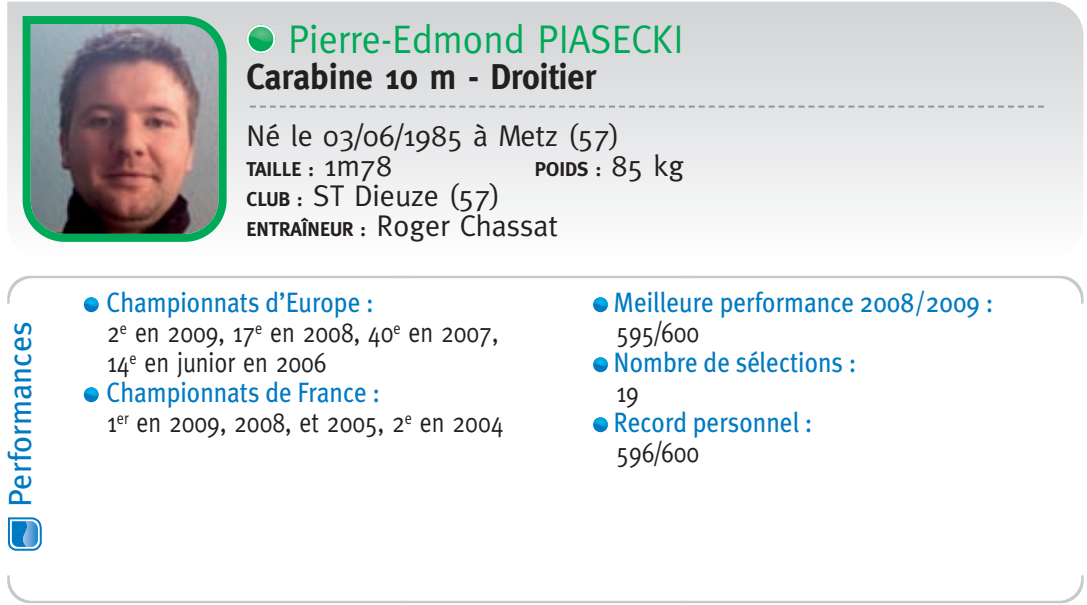
<style>
.page{position:relative;width:1087px;height:605px;background:#fff}
.page>*{position:absolute;margin:0;border:0;box-sizing:border-box;transform-origin:0 0}
.t1{font:40px "Meta";color:#00a957;scale:.95 1}
.t2{font:700 36px "Meta";color:#231f20;scale:.95 1}
.t3{font:32px "Meta Plus";color:#007ac2}
.t4{font:30px/30px "Meta";color:#231f20}
.t5{font:28px "Meta Plus";color:#007ac2;scale:.9 1}
.t6{font:28px/30px "Meta";color:#231f20;scale:.85 1}
.t7{font:700 20px "Meta";color:#231f20}
.s1{font-weight:400;font-size:30px}
.s2{font-weight:700;font-size:20px}
</style>
<div class="page">
<svg style="left:7px;top:2px;width:1076px;height:206px"></svg>
<svg style="left:7px;top:575px;width:1076px;height:28px"></svg>
<svg style="left:8px;top:517px;width:34px;height:34px"></svg>
<svg style="left:7px;top:276px;width:1076px;height:28px"></svg>
<img style="left:23px;top:16px;width:203px;height:226px">
<svg style="left:593px;top:297px;width:14px;height:15px"></svg>
<svg style="left:593px;top:417px;width:14px;height:15px"></svg>
<svg style="left:593px;top:357px;width:14px;height:15px"></svg>
<svg style="left:84px;top:387px;width:15px;height:15px"></svg>
<svg style="left:84px;top:297px;width:15px;height:15px"></svg>
<svg style="left:246px;top:25px;width:29px;height:28px"></svg>
<div style="left:246px;top:25px;width:29px;height:28px;border:4px solid #fff;border-radius:50%"></div>
<svg style="left:250px;top:106px;width:793px;height:2px;background:#bbbcbf"></svg>
<p class="t3" style="left:1px;top:507px;width:187px;rotate:-90deg">Performances</p>
<h1 class="t1" style="left:288px;top:16px;width:418px">Pierre-Edmond PIASECKI</h1>
<p class="t2" style="left:246px;top:56px;width:369px">Carabine 10 m - Droitier</p>
<p class="t4" style="left:246px;top:120px;width:374px">Né le 03/06/1985 à Metz (57)</p>
<p class="t7" style="left:246px;top:157px;width:147px">TAILLE : <span class="s1">1m78</span></p>
<p class="t7" style="left:534px;top:157px;width:151px">POIDS : <span class="s1">85 kg</span></p>
<p class="t4" style="left:246px;top:180px;width:313px"><span class="s2">CLUB :</span> ST Dieuze (57)<br><span class="s2">ENTRAÎNEUR :</span> Roger Chassat</p>
<p class="t5" style="left:107px;top:286px;width:298px">Championnats d’Europe :</p>
<p class="t6" style="left:107px;top:317px;width:461px">2<sup>e</sup> en 2009, 17<sup>e</sup> en 2008, 40<sup>e</sup> en 2007,<br>14<sup>e</sup> en junior en 2006</p>
<p class="t5" style="left:107px;top:376px;width:305px">Championnats de France :</p>
<p class="t6" style="left:107px;top:407px;width:467px">1<sup>er</sup> en 2009, 2008, et 2005, 2<sup>e</sup> en 2004</p>
<p class="t5" style="left:613px;top:286px;width:423px">Meilleure performance 2008/2009 :</p>
<p class="t6" style="left:616px;top:317px;width:99px">595/600</p>
<p class="t5" style="left:613px;top:346px;width:271px">Nombre de sélections :</p>
<p class="t6" style="left:616px;top:377px;width:28px">19</p>
<p class="t5" style="left:613px;top:406px;width:222px">Record personnel :</p>
<p class="t6" style="left:616px;top:437px;width:99px">596/600</p>
</div>
